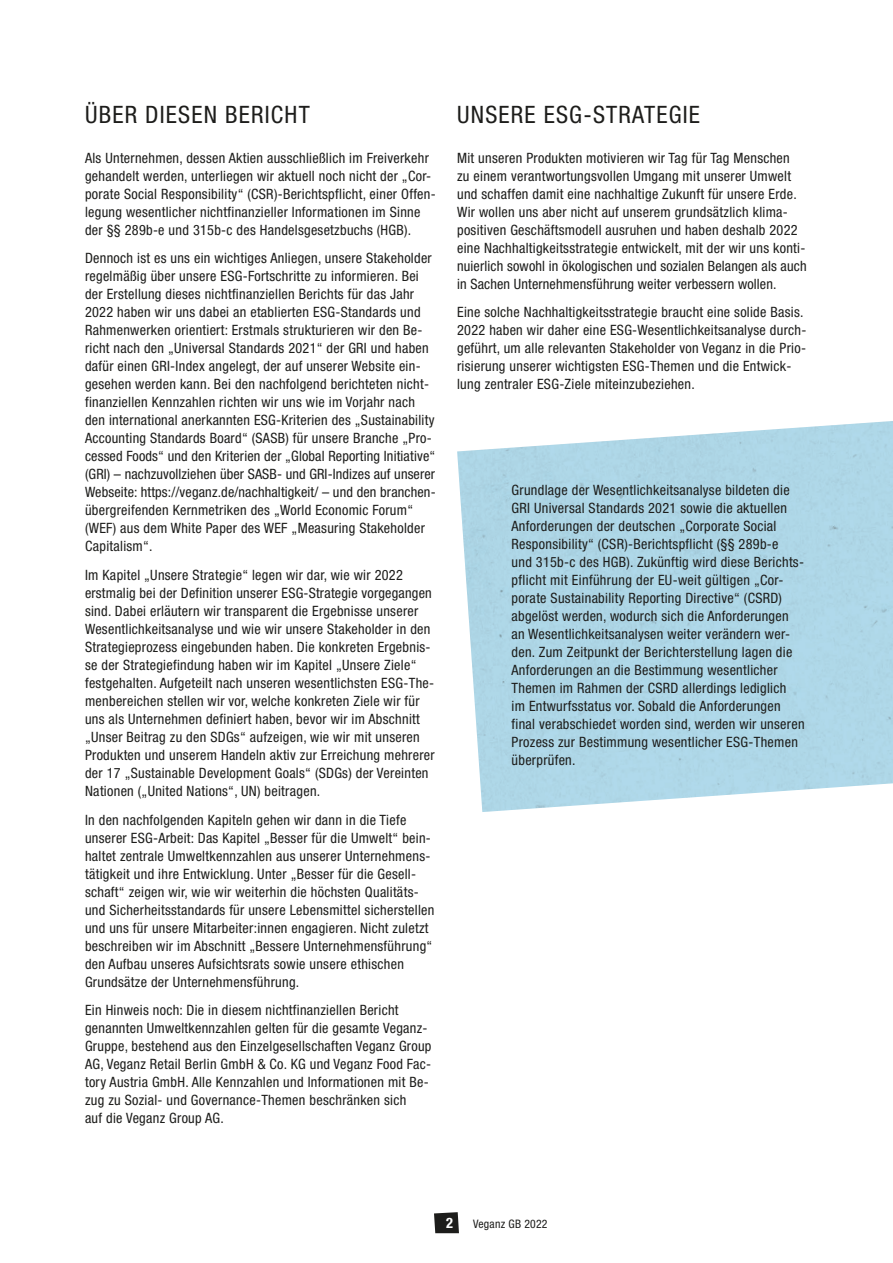
<style>
.page{position:relative;width:893px;height:1263px;background:#fff}
.page>*{position:absolute;margin:0;border:0;box-sizing:border-box;transform-origin:0 0}
.t1{font:condensed 24px "Helvetica Neue LT Std";letter-spacing:.05em;color:#1d1d1b}
.t2{font:700 condensed 14.4px "Helvetica Neue LT Std";color:#fff}
.t3{font:condensed 14.25px/18px "Helvetica Neue LT Std";letter-spacing:.02em;color:#1d1d1b}
.t4{font:condensed 11.7px "Helvetica Neue LT Std";letter-spacing:.02em;color:#1d1d1b}
</style>
<div class="page">
<svg style="left:434px;top:1212px;width:25px;height:21px"></svg>
<h1 class="t1" style="left:85px;top:101px;width:226px">ÜBER DIESEN BERICHT</h1>
<p class="t3" style="left:85px;top:149px;width:352px">Als Unternehmen, dessen Aktien ausschließlich im Freiverkehr gehandelt werden, unterliegen wir aktuell noch nicht der „Cor&shy;porate Social Responsibility“ (CSR)-Berichtspflicht, einer Offen&shy;legung wesentlicher nichtfinanzieller Informationen im Sinne der §§ 289b-e und 315b-c des Handelsgesetzbuchs (HGB).</p>
<p class="t3" style="left:85px;top:249px;width:352px">Dennoch ist es uns ein wichtiges Anliegen, unsere Stakeholder regelmäßig über unsere ESG-Fortschritte zu informieren. Bei der Erstellung dieses nichtfinanziellen Berichts für das Jahr 2022 haben wir uns dabei an etablierten ESG-Standards und Rahmenwerken orientiert: Erstmals strukturieren wir den Be&shy;richt nach den „Universal Standards 2021“ der GRI und haben dafür einen GRI-Index angelegt, der auf unserer Website ein&shy;gesehen werden kann. Bei den nachfolgend berichteten nicht&shy;finanziellen Kennzahlen richten wir uns wie im Vorjahr nach den international anerkannten ESG-Kriterien des „Sustainability Accounting Standards Board“ (SASB) für unsere Branche „Pro&shy;cessed Foods“ und den Kriterien der „Global Reporting Initiative“ (GRI) – nachzuvollziehen über SASB- und GRI-Indizes auf unserer Webseite: https://veganz.de/nachhaltigkeit/ – und den branchen&shy;übergreifenden Kernmetriken des „World Economic Forum“ (WEF) aus dem White Paper des WEF „Measuring Stakeholder Capitalism“.</p>
<p class="t3" style="left:85px;top:566px;width:351px">Im Kapitel „Unsere Strategie“ legen wir dar, wie wir 2022 erstmalig bei der Definition unserer ESG-Strategie vorgegangen sind. Dabei erläutern wir transparent die Ergebnisse unserer Wesentlichkeitsanalyse und wie wir unsere Stakeholder in den Strategieprozess eingebunden haben. Die konkreten Ergebnis&shy;se der Strategiefindung haben wir im Kapitel „Unsere Ziele“ festgehalten. Aufgeteilt nach unseren wesentlichsten ESG-The&shy;menbereichen stellen wir vor, welche konkreten Ziele wir für uns als Unternehmen definiert haben, bevor wir im Abschnitt „Unser Beitrag zu den SDGs“ aufzeigen, wie wir mit unseren Produkten und unserem Handeln aktiv zur Erreichung mehrerer der 17 „Sustainable Development Goals“ (SDGs) der Vereinten Nationen („United Nations“, UN) beitragen.</p>
<p class="t3" style="left:85px;top:810px;width:351px">In den nachfolgenden Kapiteln gehen wir dann in die Tiefe unserer ESG-Arbeit: Das Kapitel „Besser für die Umwelt“ bein&shy;haltet zentrale Umweltkennzahlen aus unserer Unternehmens&shy;tätigkeit und ihre Entwicklung. Unter „Besser für die Gesell&shy;schaft“ zeigen wir, wie wir weiterhin die höchsten Qualitäts&shy;und Sicherheitsstandards für unsere Lebensmittel sicherstellen und uns für unsere Mitarbeiter:innen engagieren. Nicht zuletzt beschreiben wir im Abschnitt „Bessere Unternehmensführung“ den Aufbau unseres Aufsichtsrats sowie unsere ethischen Grundsätze der Unternehmensführung.</p>
<p class="t3" style="left:85px;top:1001px;width:348px">Ein Hinweis noch: Die in diesem nichtfinanziellen Bericht genannten Umweltkennzahlen gelten für die gesamte Veganz-Gruppe, bestehend aus den Einzelgesellschaften Veganz Group AG, Veganz Retail Berlin GmbH &amp; Co. KG und Veganz Food Fac&shy;tory Austria GmbH. Alle Kennzahlen und Informationen mit Be&shy;zug zu Sozial- und Governance-Themen beschränken sich<br>auf die Veganz Group AG.</p>
<h1 class="t1" style="left:457px;top:101px;width:244px">UNSERE ESG-STRATEGIE</h1>
<p class="t3" style="left:457px;top:149px;width:351px">Mit unseren Produkten motivieren wir Tag für Tag Menschen<br>zu einem verantwortungsvollen Umgang mit unserer Umwelt und schaffen damit eine nachhaltige Zukunft für unsere Erde.<br>Wir wollen uns aber nicht auf unserem grundsätzlich klima&shy;positiven Geschäftsmodell ausruhen und haben deshalb 2022 eine Nachhaltigkeitsstrategie entwickelt, mit der wir uns konti&shy;nuierlich sowohl in ökologischen und sozialen Belangen als auch in Sachen Unternehmensführung weiter verbessern wollen.</p>
<p class="t3" style="left:457px;top:303px;width:351px">Eine solche Nachhaltigkeitsstrategie braucht eine solide Basis.<br>2022 haben wir daher eine ESG-Wesentlichkeitsanalyse durch&shy;geführt, um alle relevanten Stakeholder von Veganz in die Prio&shy;risierung unserer wichtigsten ESG-Themen und die Entwick&shy;lung zentraler ESG-Ziele miteinzubeziehen.</p>
<p class="t3" style="left:512px;top:481px;width:294px">Grundlage der Wesentlichkeitsanalyse bildeten die GRI Universal Standards 2021 sowie die aktuellen Anforderungen der deutschen „Corporate Social Responsibility“ (CSR)-Berichtspflicht (§§ 289b-e<br>und 315b-c des HGB). Zukünftig wird diese Berichts&shy;pflicht mit Einführung der EU-weit gültigen „Cor&shy;porate Sustainability Reporting Directive“ (CSRD) abgelöst werden, wodurch sich die Anforderungen an Wesentlichkeitsanalysen weiter verändern wer&shy;den. Zum Zeitpunkt der Berichterstellung lagen die Anforderungen an die Bestimmung wesentlicher Themen im Rahmen der CSRD allerdings lediglich<br>im Entwurfsstatus vor. Sobald die Anforderungen final verabschiedet worden sind, werden wir unseren Prozess zur Bestimmung wesentlicher ESG-Themen überprüfen.</p>
<p class="t2" style="left:446px;top:1214px;width:8px">2</p>
<p class="t4" style="left:473px;top:1217px;width:76px">Veganz GB 2022</p>
</div>
